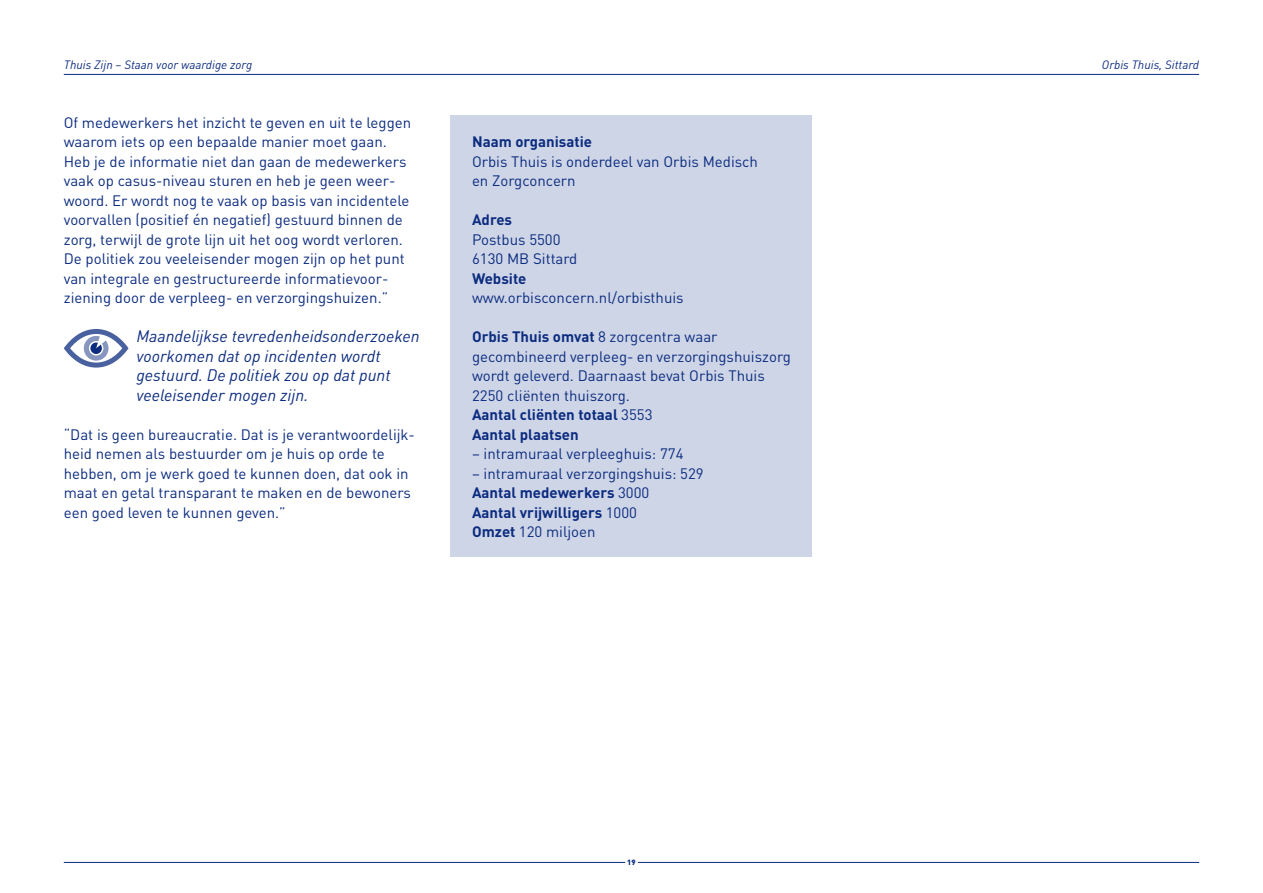
<style>
.page{position:relative;width:1263px;height:893px;background:#fff}
.page>*{position:absolute;margin:0;border:0;box-sizing:border-box;transform-origin:0 0}
.t1{font:italic 16.5px/19.5px "DIN Pro";color:#0c2c80}
.t2{font:15px/19.5px "DIN Pro";color:#0c2c80}
.t3{font:700 15px "DIN Pro";color:#0c2c80}
.t4{font:italic 12px "DIN Pro";color:#0c2c80}
.t5{font:900 7.5px "DIN Pro";color:#0c2c80}
.s1{font-weight:700}
</style>
<div class="page">
<hr style="left:64px;top:74px;width:1135px;height:1px;background:#0c2c80">
<hr style="left:64px;top:862px;width:1135px;height:1px;background:#0c2c80">
<svg style="left:64px;top:329px;width:65px;height:39px"></svg>
<div style="left:451px;top:115px;width:361px;height:442px;background:#ced5e6"></div>
<svg style="left:625px;top:862px;width:13px;height:1px"></svg>
<p class="t4" style="left:64px;top:58px;width:190px">Thuis Zijn – Staan voor waardige zorg</p>
<p class="t4" style="left:1102px;top:58px;width:99px">Orbis Thuis, Sittard</p>
<p class="t2" style="left:64px;top:112px;width:349px">Of medewerkers het inzicht te geven en uit te leggen waarom iets op een bepaalde manier moet gaan.<br>Heb je de informatie niet dan gaan de medewerkers vaak op casus-niveau sturen en heb je geen weer&shy;woord. Er wordt nog te vaak op basis van incidentele voorvallen (positief én negatief) gestuurd binnen de zorg, terwijl de grote lijn uit het oog wordt verloren.<br>De politiek zou veeleisender mogen zijn op het punt van integrale en gestructureerde informatievoor&shy;ziening door de verpleeg- en verzorgingshuizen.”</p>
<p class="t1" style="left:136px;top:326px;width:285px">Maandelijkse tevredenheidsonderzoeken voorkomen dat op incidenten wordt gestuurd. De politiek zou op dat punt veeleisender mogen zijn.</p>
<p class="t2" style="left:64px;top:424px;width:353px">“Dat is geen bureaucratie. Dat is je verantwoordelijk&shy;heid nemen als bestuurder om je huis op orde te hebben, om je werk goed te kunnen doen, dat ook in maat en getal transparant te maken en de bewoners een goed leven te kunnen geven.”</p>
<p class="t3" style="left:472px;top:131px;width:122px">Naam organisatie</p>
<p class="t2" style="left:472px;top:151px;width:288px">Orbis Thuis is onderdeel van Orbis Medisch en Zorgconcern</p>
<p class="t3" style="left:472px;top:209px;width:42px">Adres</p>
<p class="t2" style="left:472px;top:229px;width:107px">Postbus 5500<br>6130 MB Sittard</p>
<p class="t3" style="left:472px;top:268px;width:56px">Website</p>
<p class="t2" style="left:472px;top:287px;width:213px">www.orbisconcern.nl/orbisthuis</p>
<p class="t2" style="left:472px;top:326px;width:320px"><span class="s1">Orbis Thuis omvat</span> 8 zorgcentra waar gecombineerd verpleeg- en verzorgingshuiszorg wordt geleverd. Daarnaast bevat Orbis Thuis 2250 cliënten thuiszorg.<br><span class="s1">Aantal cliënten totaal</span> 3553<br><span class="s1">Aantal plaatsen</span></p>
<p class="t2" style="left:472px;top:443px;width:213px">– intramuraal verpleeghuis: 774</p>
<p class="t2" style="left:472px;top:463px;width:233px">– intramuraal verzorgingshuis: 529<br><span class="s1">Aantal medewerkers</span> 3000<br><span class="s1">Aantal vrijwilligers</span> 1000<br><span class="s1">Omzet</span> 120 miljoen</p>
<p class="t5" style="left:627px;top:857px;width:10px">19</p>
</div>
